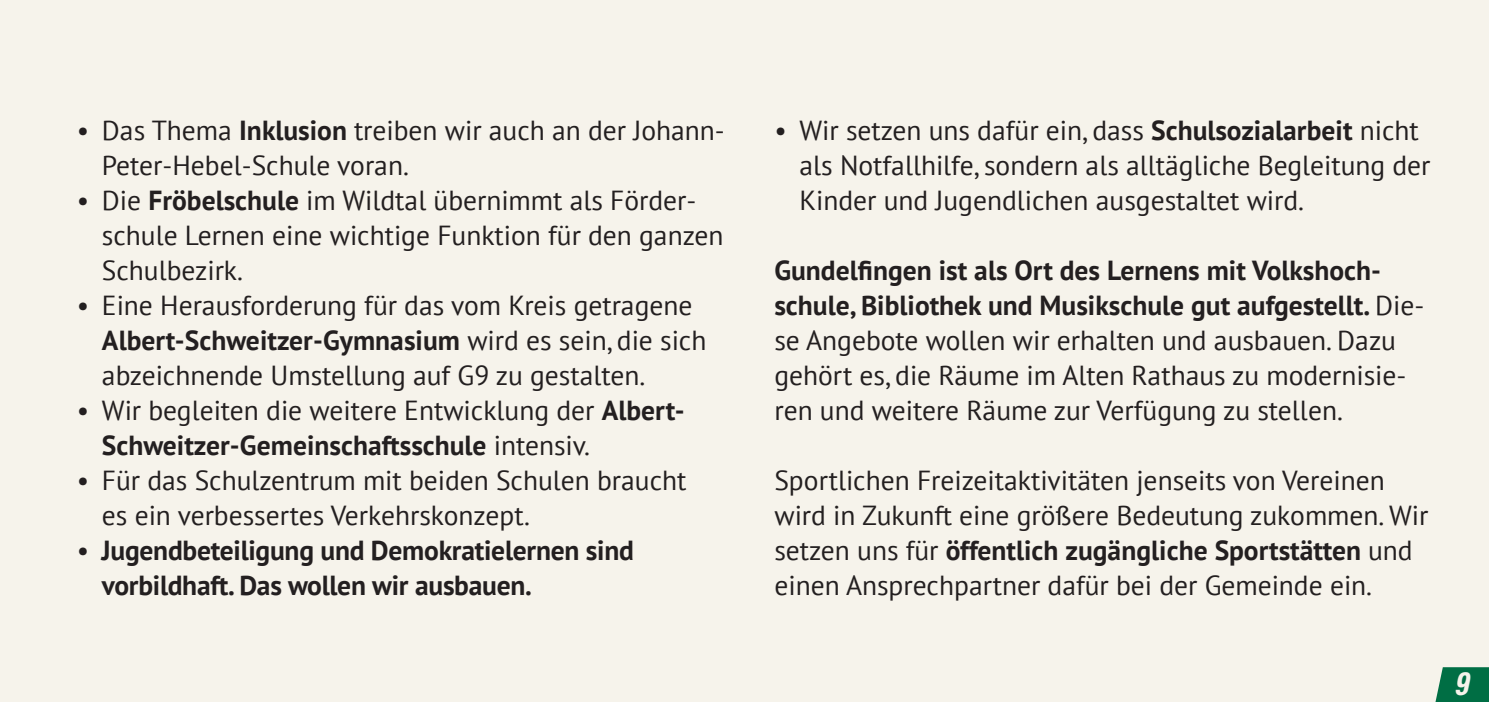
<style>
.page{position:relative;width:1489px;height:702px;background:#fff}
.page>*{position:absolute;margin:0;border:0;box-sizing:border-box;transform-origin:0 0}
.t1{font:italic 900 condensed 30px "Gruene Type";color:#f6f3eb}
.t2{font:27.5px/35px "PT Sans";color:#231f20}
.t3{font:700 27.5px/35px "PT Sans";letter-spacing:-.01em;color:#231f20}
.s1{font-weight:700}
.s2{font-weight:400}
</style>
<div class="page">
<div style="left:0;top:0;width:1488px;height:702px;background:#f6f3eb"></div>
<svg style="left:1435px;top:667px;width:53px;height:35px;background:#147952"></svg>
<p class="t2" style="left:102px;top:114px;width:624px;text-indent:-25px">• Das Thema <span class="s1">Inklusion</span> treiben wir auch an der Johann-<br>Peter-Hebel-Schule voran.</p>
<p class="t2" style="left:102px;top:184px;width:623px;text-indent:-25px">• Die <span class="s1">Fröbelschule</span> im Wildtal übernimmt als Förder&shy;schule Lernen eine wichtige Funktion für den ganzen<br>Schulbezirk.</p>
<p class="t2" style="left:102px;top:289px;width:606px;text-indent:-25px">• Eine Herausforderung für das vom Kreis getragene<br><span class="s1">Albert-Schweitzer-Gymnasium</span> wird es sein, die sich abzeichnende Umstellung auf G9 zu gestalten.</p>
<p class="t2" style="left:102px;top:394px;width:584px;text-indent:-25px">• Wir begleiten die weitere Entwicklung der <span class="s1">Albert-<br>Schweitzer-Gemeinschaftsschule</span> intensiv.</p>
<p class="t2" style="left:102px;top:464px;width:586px;text-indent:-25px">• Für das Schulzentrum mit beiden Schulen braucht es ein verbessertes Verkehrskonzept.</p>
<p class="t3" style="left:102px;top:534px;width:533px;text-indent:-25px"><span class="s2">•</span> Jugendbeteiligung und Demokratielernen sind vorbildhaft. Das wollen wir ausbauen.</p>
<p class="t2" style="left:799px;top:114px;width:632px;text-indent:-25px">• Wir setzen uns dafür ein, dass <span class="s1">Schulsozialarbeit</span> nicht als Notfallhilfe, sondern als alltägliche Begleitung der<br>Kinder und Jugendlichen ausgestaltet wird.</p>
<p class="t2" style="left:774px;top:254px;width:651px"><span class="s1">Gundelfingen ist als Ort des Lernens mit Volkshoch&shy;schule, Bibliothek und Musikschule gut aufgestellt.</span> Die&shy;se Angebote wollen wir erhalten und ausbauen. Dazu gehört es, die Räume im Alten Rathaus zu modernisie&shy;ren und weitere Räume zur Verfügung zu stellen.</p>
<p class="t2" style="left:774px;top:464px;width:655px">Sportlichen Freizeitaktivitäten jenseits von Vereinen wird in Zukunft eine größere Bedeutung zukommen. Wir setzen uns für <span class="s1">öffentlich zugängliche Sportstätten</span> und einen Ansprechpartner dafür bei der Gemeinde ein.</p>
<p class="t1" style="left:1456px;top:664px;width:16px">9</p>
</div>
